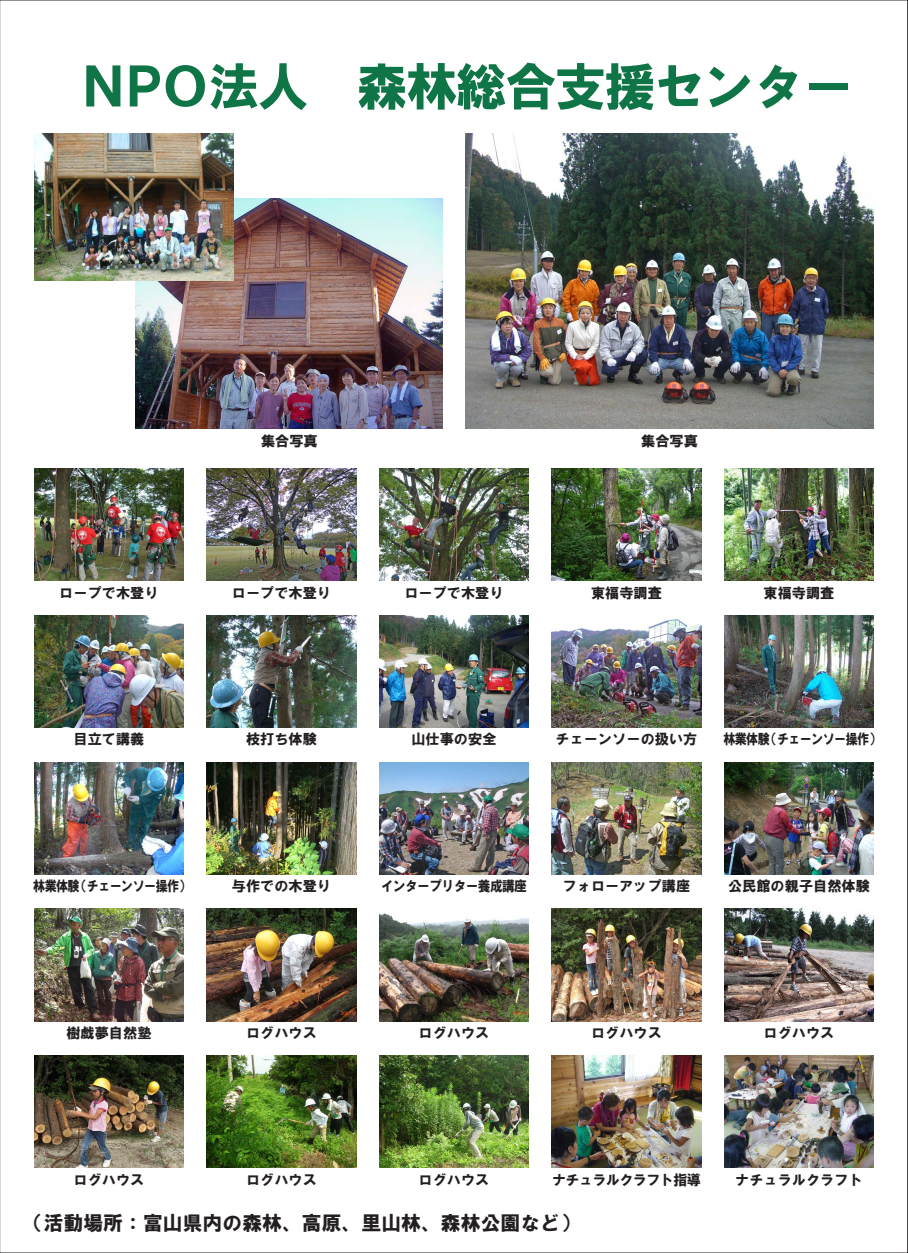
<style>
.page{position:relative;width:908px;height:1253px;background:#fff}
.page>*{position:absolute;margin:0;border:0;box-sizing:border-box;transform-origin:0 0}
.t1{font:51.04px "HGS Soei Kakugothic UB";letter-spacing:-.03em;color:#107546}
.t2{font:19.84px "HG Soei Kakugothic UB";color:#231f20}
.t3{font:14.16px "HG Soei Kakugothic UB";color:#231f20}
.t4{font:14.16px "HG Soei Kakugothic UB";letter-spacing:-.05em;color:#231f20;scale:.85 1}
.t5{font:14.16px "HG Soei Kakugothic UB";letter-spacing:-.05em;color:#231f20;scale:.9 1}
.t6{font:14.16px "HG Soei Kakugothic UB";letter-spacing:-.05em;color:#231f20}
</style>
<div class="page">
<img style="left:0;top:0;width:907px;height:1253px">
<h1 class="t1" style="left:78px;top:61px;width:777px">ＮＰＯ法人　森林総合支援センター</h1>
<p class="t3" style="left:261px;top:433px;width:58px">集合写真</p>
<p class="t3" style="left:641px;top:433px;width:58px">集合写真</p>
<p class="t3" style="left:59px;top:585px;width:101px">ロープで木登り</p>
<p class="t3" style="left:232px;top:585px;width:101px">ロープで木登り</p>
<p class="t3" style="left:404px;top:585px;width:101px">ロープで木登り</p>
<p class="t3" style="left:590px;top:585px;width:72px">東福寺調査</p>
<p class="t3" style="left:763px;top:585px;width:72px">東福寺調査</p>
<p class="t3" style="left:73px;top:732px;width:72px">目立て講義</p>
<p class="t3" style="left:246px;top:732px;width:72px">枝打ち体験</p>
<p class="t3" style="left:411px;top:732px;width:87px">山仕事の安全</p>
<p class="t3" style="left:555px;top:732px;width:143px">チェーンソーの扱い方</p>
<p class="t4" style="left:723px;top:732px;width:186px">林業体験（チェーンソー操作）</p>
<p class="t4" style="left:33px;top:879px;width:186px">林業体験（チェーンソー操作）</p>
<p class="t3" style="left:232px;top:879px;width:101px">与作での木登り</p>
<p class="t5" style="left:381px;top:879px;width:164px">インタープリター養成講座</p>
<p class="t3" style="left:562px;top:879px;width:129px">フォローアップ講座</p>
<p class="t3" style="left:727px;top:879px;width:143px">公民館の親子自然体験</p>
<p class="t3" style="left:66px;top:1026px;width:87px">樹戯夢自然塾</p>
<p class="t3" style="left:246px;top:1026px;width:72px">ログハウス</p>
<p class="t3" style="left:418px;top:1026px;width:72px">ログハウス</p>
<p class="t3" style="left:590px;top:1026px;width:72px">ログハウス</p>
<p class="t3" style="left:763px;top:1026px;width:72px">ログハウス</p>
<p class="t3" style="left:73px;top:1173px;width:72px">ログハウス</p>
<p class="t3" style="left:246px;top:1173px;width:72px">ログハウス</p>
<p class="t3" style="left:418px;top:1173px;width:72px">ログハウス</p>
<p class="t6" style="left:551px;top:1173px;width:150px">ナチュラルクラフト指導</p>
<p class="t3" style="left:734px;top:1173px;width:129px">ナチュラルクラフト</p>
<h2 class="t2" style="left:24px;top:1213px;width:557px">（活動場所：富山県内の森林、高原、里山林、森林公園など）</h2>
</div>
